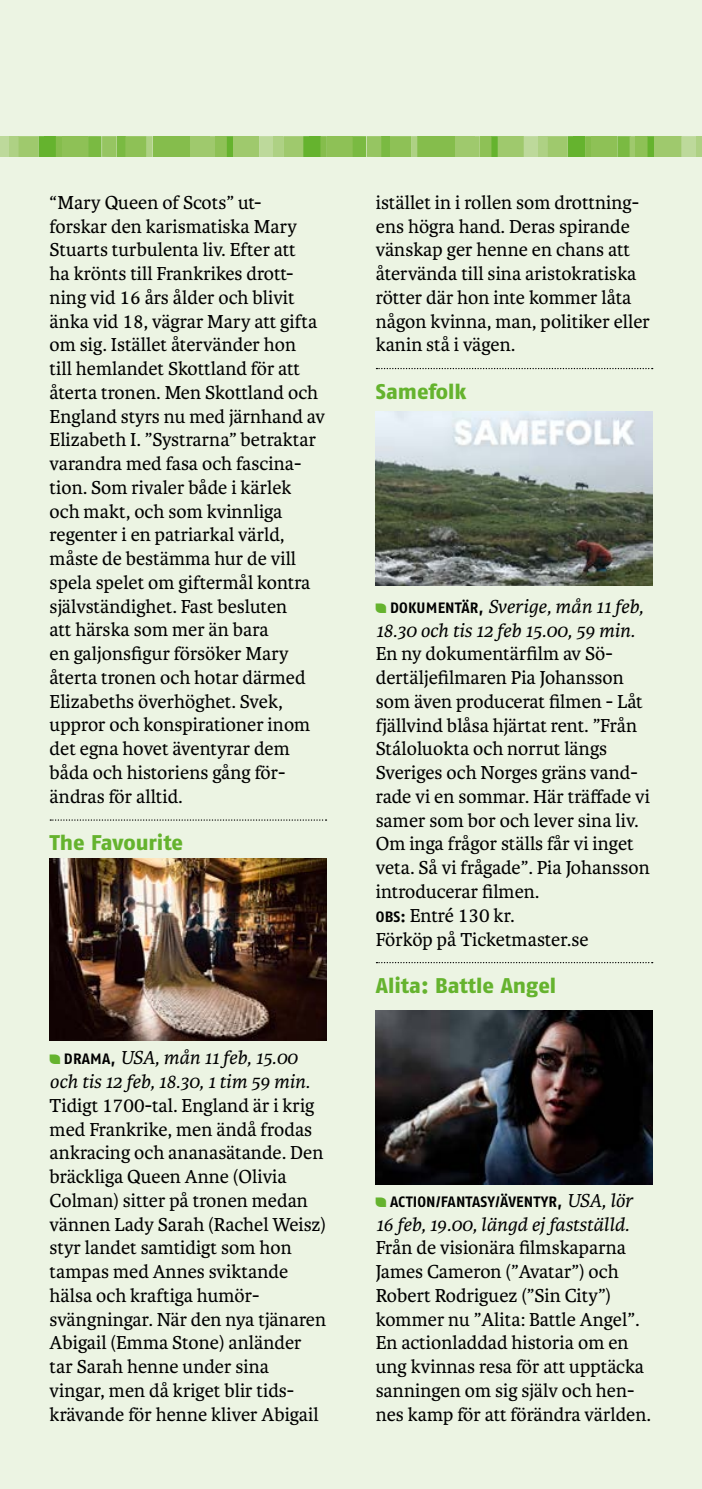
<style>
.page{position:relative;width:702px;height:1489px;background:#fff}
.page>*{position:absolute;margin:0;border:0;box-sizing:border-box;transform-origin:0 0}
.t1{font:800 21.25px "Fago Pro";color:#65b32e}
.t2{font:20px/23.8px "Karmina";color:#000}
.t3{font:italic 20px/23.8px "Karmina";color:#000}
.t4{font:700 15px "Fago Pro";letter-spacing:.01em;color:#000}
.s1{color:#65b32e}
.s2{font-family:"Fago Pro";font-weight:700;font-style:normal;font-size:15px}
.s3{font-family:"Fago Pro";font-weight:700;font-size:15px}
.s4{font-family:"Karmina";font-weight:400;font-style:italic;font-size:20px}
</style>
<div class="page">
<div style="left:0;top:0;width:702px;height:1488px;background:#ecf4e3"></div>
<svg style="left:50px;top:819px;width:276px;height:1px"></svg>
<img style="left:50px;top:858px;width:276px;height:182px">
<svg style="left:376px;top:368px;width:276px;height:1px"></svg>
<svg style="left:376px;top:962px;width:276px;height:1px"></svg>
<img style="left:376px;top:411px;width:276px;height:174px">
<img style="left:376px;top:1010px;width:276px;height:174px">
<div style="left:153px;top:136px;width:37px;height:21px;background:#85bd4c"></div>
<div style="left:417px;top:136px;width:38px;height:21px;background:#85bd4c"></div>
<svg style="left:210px;top:136px;width:5px;height:21px"></svg>
<svg style="left:474px;top:136px;width:6px;height:21px"></svg>
<div style="left:215px;top:136px;width:12px;height:21px;background:#8ec156"></div>
<div style="left:480px;top:136px;width:11px;height:21px;background:#8ec156"></div>
<div style="left:309px;top:136px;width:11px;height:21px;background:#65b32e"></div>
<div style="left:45px;top:136px;width:11px;height:21px;background:#65b32e"></div>
<div style="left:573px;top:136px;width:12px;height:21px;background:#65b32e"></div>
<svg style="left:227px;top:136px;width:6px;height:21px"></svg>
<svg style="left:491px;top:136px;width:7px;height:21px"></svg>
<svg style="left:320px;top:136px;width:7px;height:21px"></svg>
<svg style="left:56px;top:136px;width:6px;height:21px"></svg>
<svg style="left:585px;top:136px;width:6px;height:21px"></svg>
<div style="left:233px;top:136px;width:26px;height:21px;background:#9fc96d"></div>
<div style="left:498px;top:136px;width:25px;height:21px;background:#9fc96d"></div>
<div style="left:327px;top:136px;width:25px;height:21px;background:#8ec156"></div>
<div style="left:62px;top:136px;width:26px;height:21px;background:#8ec156"></div>
<div style="left:591px;top:136px;width:26px;height:21px;background:#8ec156"></div>
<svg style="left:259px;top:136px;width:15px;height:21px"></svg>
<div style="left:0;top:136px;width:9px;height:21px;background:#bdd99b"></div>
<svg style="left:523px;top:136px;width:15px;height:21px"></svg>
<div style="left:117px;top:136px;width:8px;height:21px;background:#7aba42"></div>
<div style="left:381px;top:136px;width:9px;height:21px;background:#7aba42"></div>
<div style="left:274px;top:136px;width:9px;height:21px;background:#aed184"></div>
<div style="left:9px;top:136px;width:10px;height:21px;background:#aed184"></div>
<div style="left:538px;top:136px;width:10px;height:21px;background:#aed184"></div>
<div style="left:190px;top:136px;width:20px;height:21px;background:#9fc96d"></div>
<div style="left:455px;top:136px;width:19px;height:21px;background:#9fc96d"></div>
<svg style="left:88px;top:136px;width:29px;height:21px"></svg>
<svg style="left:352px;top:136px;width:29px;height:21px"></svg>
<svg style="left:125px;top:136px;width:28px;height:21px"></svg>
<svg style="left:390px;top:136px;width:27px;height:21px"></svg>
<svg style="left:283px;top:136px;width:26px;height:21px"></svg>
<svg style="left:19px;top:136px;width:26px;height:21px"></svg>
<svg style="left:548px;top:136px;width:25px;height:21px"></svg>
<svg style="left:617px;top:136px;width:18px;height:21px"></svg>
<div style="left:635px;top:136px;width:12px;height:21px;background:#8ec156"></div>
<svg style="left:647px;top:136px;width:7px;height:21px"></svg>
<div style="left:654px;top:136px;width:27px;height:21px;background:#9fc96d"></div>
<svg style="left:681px;top:136px;width:15px;height:21px"></svg>
<div style="left:696px;top:136px;width:6px;height:21px;background:#aed184"></div>
<p class="t2" style="left:50px;top:191px;width:277px">“Mary Queen of Scots” ut-<br>forskar den karismatiska Mary<br>Stuarts turbulenta liv. Efter att<br>ha krönts till Frankrikes drott&shy;ning vid 16 års ålder och blivit änka vid 18, vägrar Mary att gifta om sig. Istället återvänder hon<br>till hemlandet Skottland för att återta tronen. Men Skottland och<br>England styrs nu med järnhand av<br>Elizabeth I. ”Systrarna” betraktar varandra med fasa och fascina&shy;tion. Som rivaler både i kärlek och makt, och som kvinnliga regenter i en patriarkal värld, måste de bestämma hur de vill spela spelet om giftermål kontra självständighet. Fast besluten<br>att härska som mer än bara<br>en galjonsfigur försöker Mary återta tronen och hotar därmed<br>Elizabeths överhöghet. Svek, uppror och konspirationer inom det egna hovet äventyrar dem båda och historiens gång för&shy;ändras för alltid.</p>
<p class="t1" style="left:50px;top:830px;width:135px">The Favourite</p>
<p class="t3" style="left:50px;top:1046px;width:262px"><span class="s1">•</span> <span class="s2">DRAMA,</span> USA, mån 11 feb, 15.00 och tis 12 feb, 18.30, 1 tim 59 min.</p>
<p class="t2" style="left:50px;top:1093px;width:278px">Tidigt 1700-tal. England är i krig med Frankrike, men ändå frodas ankracing och ananasätande. Den bräckliga Queen Anne (Olivia<br>Colman) sitter på tronen medan vännen Lady Sarah (Rachel Weisz) styr landet samtidigt som hon tampas med Annes sviktande hälsa och kraftiga humör&shy;svängningar. När den nya tjänaren<br>Abigail (Emma Stone) anländer tar Sarah henne under sina vingar, men då kriget blir tids&shy;krävande för henne kliver Abigail</p>
<p class="t2" style="left:376px;top:191px;width:275px">istället in i rollen som drottning&shy;ens högra hand. Deras spirande vänskap ger henne en chans att återvända till sina aristokratiska rötter där hon inte kommer låta någon kvinna, man, politiker eller kanin stå i vägen.</p>
<p class="t1" style="left:376px;top:379px;width:92px">Samefolk</p>
<p class="t3" style="left:376px;top:595px;width:269px"><span class="s1">•</span> <span class="s2">DOKUMENTÄR,</span> Sverige, mån 11 feb,<br>18.30 och tis 12 feb 15.00, 59 min.</p>
<p class="t2" style="left:376px;top:642px;width:276px">En ny dokumentärfilm av Sö&shy;dertäljefilmaren Pia Johansson som även producerat filmen - Låt fjällvind blåsa hjärtat rent. ”Från<br>Stáloluokta och norrut längs<br>Sveriges och Norges gräns vand&shy;rade vi en sommar. Här träffade vi samer som bor och lever sina liv.<br>Om inga frågor ställs får vi inget veta. Så vi frågade”. Pia Johansson introducerar filmen.<br><span class="s3">OBS:</span> Entré 130 kr.<br>Förköp på Ticketmaster.se</p>
<p class="t1" style="left:376px;top:972px;width:182px">Alita: Battle Angel</p>
<p class="t4" style="left:376px;top:1192px;width:259px"><span class="s1">•</span> ACTION/FANTASY/ÄVENTYR, <span class="s4">USA, lör</span></p>
<p class="t3" style="left:376px;top:1212px;width:255px">16 feb, 19.00, längd ej fastställd.</p>
<p class="t2" style="left:376px;top:1236px;width:277px">Från de visionära filmskaparna<br>James Cameron (”Avatar”) och<br>Robert Rodriguez (”Sin City”) kommer nu ”Alita: Battle Angel”.<br>En actionladdad historia om en ung kvinnas resa för att upptäcka sanningen om sig själv och hen&shy;nes kamp för att förändra världen.</p>
</div>
